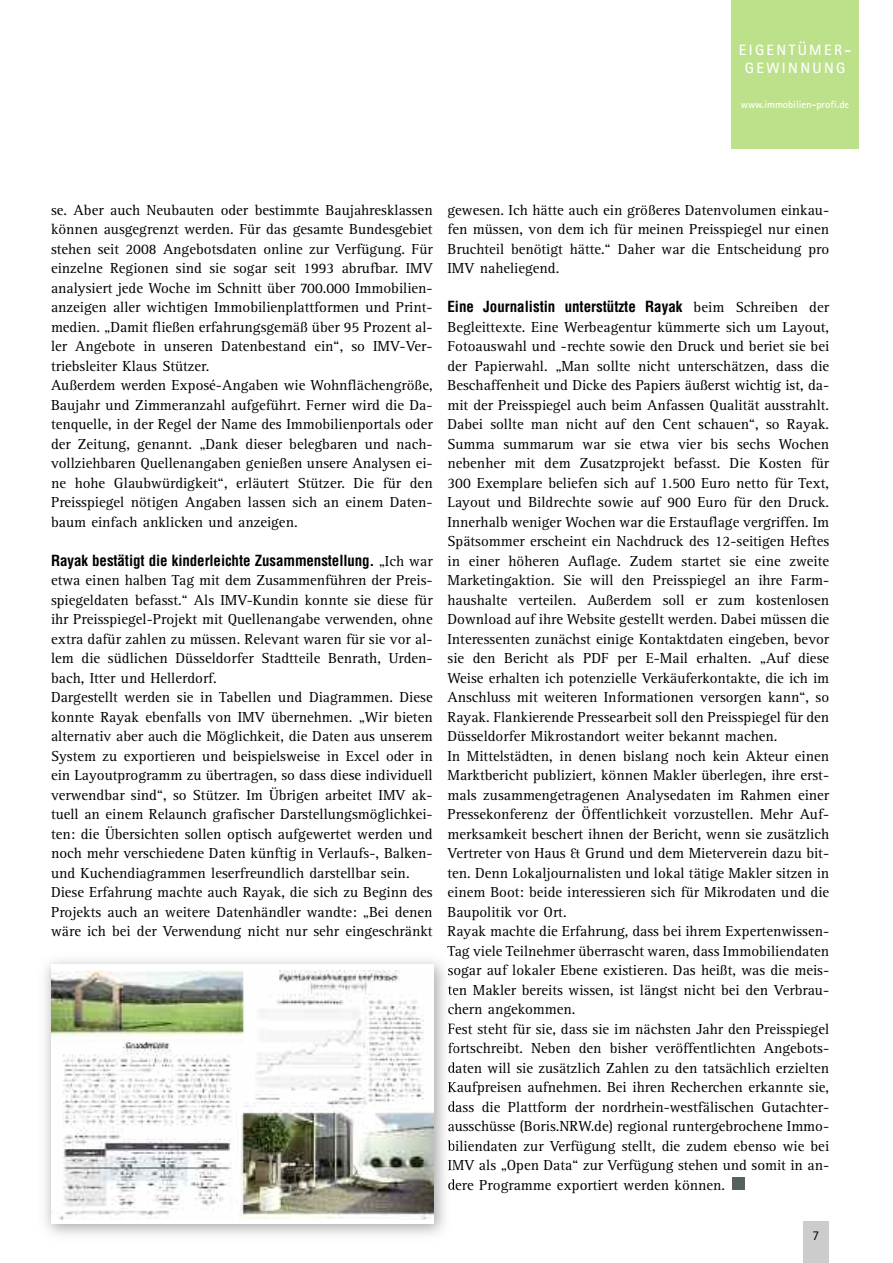
<style>
.page{position:relative;width:893px;height:1263px;background:#fff}
.page>*{position:absolute;margin:0;border:0;box-sizing:border-box;transform-origin:0 0}
.t1{font:15px/19.5px "Rotis Serif";color:#000}
.t2{font:700 condensed 15px "Helvetica";letter-spacing:-.005em;color:#000}
.t3{font:700 15px/18px "Rotis Sans Serif";letter-spacing:.16em;color:#fff;text-align:center}
.t4{font:13.5px "Rotis Sans Serif";color:#000}
.t5{font:700 10.5px "Rotis Sans Serif";color:#fff}
.s1{font-family:"Rotis Serif";font-weight:400;font-stretch:normal}
</style>
<div class="page">
<div style="left:732px;top:1177px;width:12px;height:13px;background:#576061"></div>
<div style="left:804px;top:1220px;width:25px;height:43px;background:#ccc"></div>
<svg style="left:449px;top:951px;width:5px;height:5px"></svg>
<svg style="left:448px;top:968px;width:5px;height:8px"></svg>
<svg style="left:448px;top:985px;width:6px;height:10px"></svg>
<svg style="left:448px;top:1007px;width:6px;height:8px"></svg>
<svg style="left:448px;top:1023px;width:6px;height:11px"></svg>
<svg style="left:448px;top:1043px;width:6px;height:10px"></svg>
<svg style="left:448px;top:1062px;width:6px;height:11px"></svg>
<svg style="left:448px;top:1082px;width:6px;height:11px"></svg>
<svg style="left:448px;top:1101px;width:6px;height:11px"></svg>
<svg style="left:448px;top:1124px;width:6px;height:7px"></svg>
<svg style="left:448px;top:1140px;width:6px;height:11px"></svg>
<svg style="left:448px;top:1160px;width:6px;height:11px"></svg>
<svg style="left:448px;top:1179px;width:6px;height:11px"></svg>
<img style="left:51px;top:970px;width:383px;height:249px">
<div style="left:731px;top:0;width:128px;height:149px;background:#bde08a"></div>
<p class="t3" style="left:739px;top:43px;width:114px">EIGENTÜMER-<br>GEWINNUNG</p>
<p class="t5" style="left:741px;top:101px;width:110px">www.immobilien-profi.de</p>
<p class="t1" style="left:51px;top:201px;width:383px">se. Aber auch Neubauten oder bestimmte Baujahresklassen können ausgegrenzt werden. Für das gesamte Bundesgebiet stehen seit 2008 Angebotsdaten online zur Verfügung. Für einzelne Regionen sind sie sogar seit 1993 abrufbar. IMV analysiert jede Woche im Schnitt über 700.000 Immobilien&shy;anzeigen aller wichtigen Immobilienplattformen und Print&shy;medien. „Damit fließen erfahrungsgemäß über 95 Prozent al&shy;ler Angebote in unseren Datenbestand ein“, so IMV-Ver&shy;triebsleiter Klaus Stützer.<br>Außerdem werden Exposé-Angaben wie Wohnflächengröße, Baujahr und Zimmeranzahl aufgeführt. Ferner wird die Da&shy;tenquelle, in der Regel der Name des Immobilienportals oder der Zeitung, genannt. „Dank dieser belegbaren und nach&shy;vollziehbaren Quellenangaben genießen unsere Analysen ei&shy;ne hohe Glaubwürdigkeit“, erläutert Stützer. Die für den Preisspiegel nötigen Angaben lassen sich an einem Daten&shy;baum einfach anklicken und anzeigen.</p>
<p class="t2" style="left:51px;top:552px;width:383px">Rayak bestätigt die kinderleichte Zusammenstellung. <span class="s1">„Ich war</span></p>
<p class="t1" style="left:51px;top:572px;width:383px">etwa einen halben Tag mit dem Zusammenführen der Preis&shy;spiegeldaten befasst.“ Als IMV-Kundin konnte sie diese für ihr Preisspiegel-Projekt mit Quellenangabe verwenden, ohne extra dafür zahlen zu müssen. Relevant waren für sie vor al&shy;lem die südlichen Düsseldorfer Stadtteile Benrath, Urden&shy;bach, Itter und Hellerdorf.<br>Dargestellt werden sie in Tabellen und Diagrammen. Diese konnte Rayak ebenfalls von IMV übernehmen. „Wir bieten alternativ aber auch die Möglichkeit, die Daten aus unserem System zu exportieren und beispielsweise in Excel oder in ein Layoutprogramm zu übertragen, so dass diese individuell verwendbar sind“, so Stützer. Im Übrigen arbeitet IMV ak&shy;tuell an einem Relaunch grafischer Darstellungsmöglichkei&shy;ten: die Übersichten sollen optisch aufgewertet werden und noch mehr verschiedene Daten künftig in Verlaufs-, Balken&shy;und Kuchendiagrammen leserfreundlich darstellbar sein.<br>Diese Erfahrung machte auch Rayak, die sich zu Beginn des Projekts auch an weitere Datenhändler wandte: „Bei denen wäre ich bei der Verwendung nicht nur sehr eingeschränkt</p>
<p class="t1" style="left:447px;top:201px;width:383px;text-align:justify">gewesen. Ich hätte auch ein größeres Datenvolumen einkau&shy;fen müssen, von dem ich für meinen Preisspiegel nur einen Bruchteil benötigt hätte.“ Daher war die Entscheidung pro IMV naheliegend.</p>
<p class="t2" style="left:447px;top:298px;width:383px">Eine Journalistin unterstützte Rayak <span class="s1">beim Schreiben der</span></p>
<p class="t1" style="left:447px;top:318px;width:383px">Begleittexte. Eine Werbeagentur kümmerte sich um Layout, Fotoauswahl und -rechte sowie den Druck und beriet sie bei der Papierwahl. „Man sollte nicht unterschätzen, dass die Beschaffenheit und Dicke des Papiers äußerst wichtig ist, da&shy;mit der Preisspiegel auch beim Anfassen Qualität ausstrahlt.<br>Dabei sollte man nicht auf den Cent schauen“, so Rayak.<br>Summa summarum war sie etwa vier bis sechs Wochen nebenher mit dem Zusatzprojekt befasst. Die Kosten für 300 Exemplare beliefen sich auf 1.500 Euro netto für Text, Layout und Bildrechte sowie auf 900 Euro für den Druck.<br>Innerhalb weniger Wochen war die Erstauflage vergriffen. Im Spätsommer erscheint ein Nachdruck des 12-seitigen Heftes in einer höheren Auflage. Zudem startet sie eine zweite Marketingaktion. Sie will den Preisspiegel an ihre Farm&shy;haushalte verteilen. Außerdem soll er zum kostenlosen Download auf ihre Website gestellt werden. Dabei müssen die Interessenten zunächst einige Kontaktdaten eingeben, bevor sie den Bericht als PDF per E-Mail erhalten. „Auf diese Weise erhalten ich potenzielle Verkäuferkontakte, die ich im Anschluss mit weiteren Informationen versorgen kann“, so Rayak. Flankierende Pressearbeit soll den Preisspiegel für den Düsseldorfer Mikrostandort weiter bekannt machen.<br>In Mittelstädten, in denen bislang noch kein Akteur einen Marktbericht publiziert, können Makler überlegen, ihre erst&shy;mals zusammengetragenen Analysedaten im Rahmen einer Pressekonferenz der Öffentlichkeit vorzustellen. Mehr Auf&shy;merksamkeit beschert ihnen der Bericht, wenn sie zusätzlich Vertreter von Haus &amp; Grund und dem Mieterverein dazu bit&shy;ten. Denn Lokaljournalisten und lokal tätige Makler sitzen in einem Boot: beide interessieren sich für Mikrodaten und die Baupolitik vor Ort.<br>Rayak machte die Erfahrung, dass bei ihrem Expertenwissen-Tag viele Teilnehmer überrascht waren, dass Immobiliendaten sogar auf lokaler Ebene existieren. Das heißt, was die meis&shy;ten Makler bereits wissen, ist längst nicht bei den Verbrau&shy;chern angekommen.<br>Fest steht für sie, dass sie im nächsten Jahr den Preisspiegel fortschreibt. Neben den bisher veröffentlichten Angebots&shy;daten will sie zusätzlich Zahlen zu den tatsächlich erzielten Kaufpreisen aufnehmen. Bei ihren Recherchen erkannte sie, dass die Plattform der nordrhein-westfälischen Gutachter&shy;ausschüsse (Boris.NRW.de) regional runtergebrochene Immo&shy;biliendaten zur Verfügung stellt, die zudem ebenso wie bei IMV als „Open Data“ zur Verfügung stehen und somit in an&shy;dere Programme exportiert werden können.</p>
<p class="t4" style="left:812px;top:1230px;width:8px">7</p>
</div>
